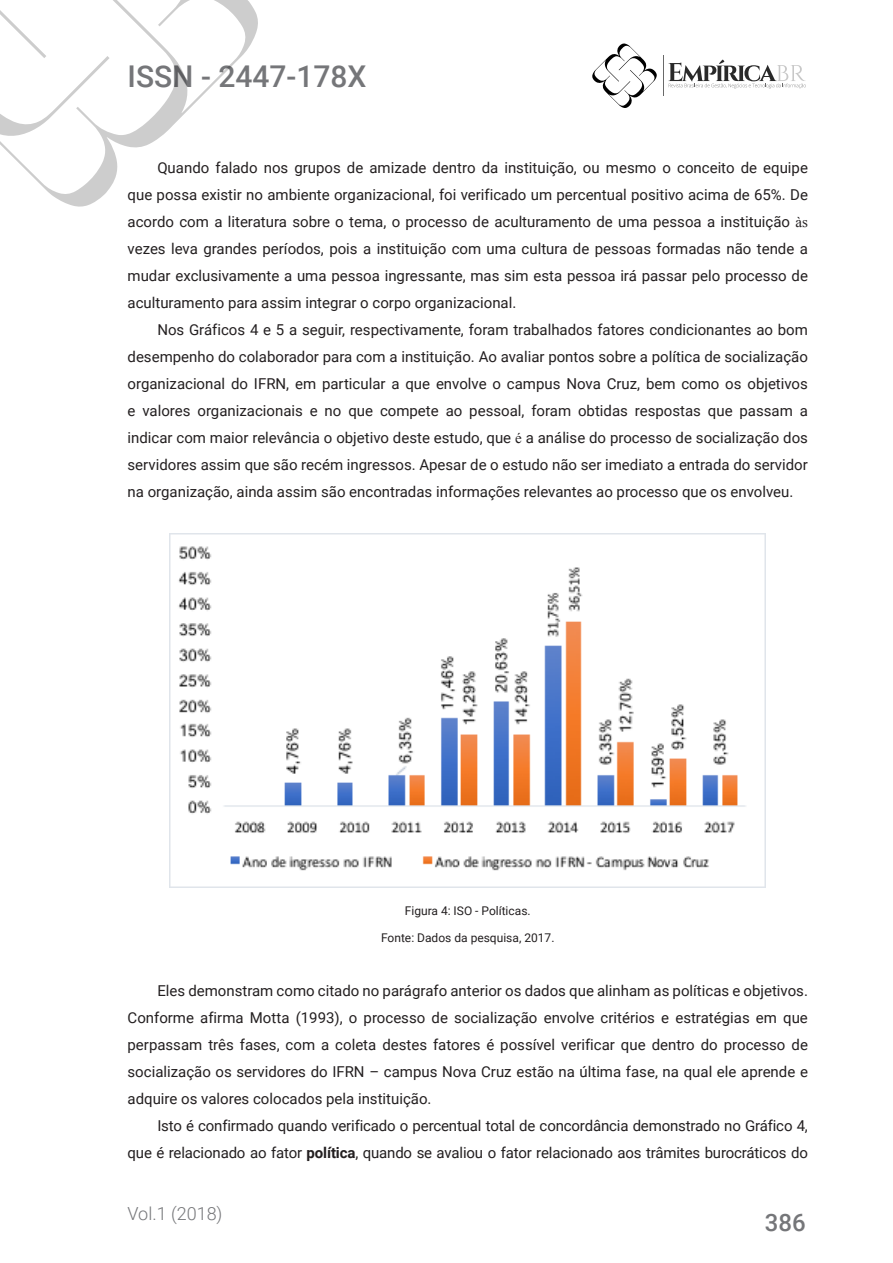
<style>
.page{position:relative;width:893px;height:1263px;background:#fff}
.page>*{position:absolute;margin:0;border:0;box-sizing:border-box;transform-origin:0 0}
.t1{font:500 30px "Roboto";color:#757679}
.t2{font:500 24px "Roboto";color:#757679}
.t3{font:300 18px "Roboto";color:#757679}
.t4{font:15px/27px "Roboto";letter-spacing:-.01em;color:#231f20;text-align:justify}
.legendas{font:12px "Roboto";color:#231f20}
.s1{font-family:"Times New Roman"}
.s2{font-weight:700}
</style>
<div class="page">
<svg style="left:592px;top:43px;width:65px;height:65px"></svg>
<hr style="left:663px;top:55px;width:1px;height:41px;background:#696969">
<svg style="left:668px;top:60px;width:138px;height:28px"></svg>
<svg style="left:0;top:0;width:258px;height:207px"></svg>
<img style="left:170px;top:534px;width:595px;height:354px">
<h1 class="t1" style="left:128px;top:55px;width:240px">ISSN - 2447-178X</h1>
<p class="t4" style="left:128px;top:153px;width:682px;text-indent:30px">Quando falado nos grupos de amizade dentro da instituição, ou mesmo o conceito de equipe que possa existir no ambiente organizacional, foi verificado um percentual positivo acima de 65%. De acordo com a literatura sobre o tema, o processo de aculturamento de uma pessoa a instituição <span class="s1">às </span>vezes leva grandes períodos, pois a instituição com uma cultura de pessoas formadas não tende a mudar exclusivamente a uma pessoa ingressante, mas sim esta pessoa irá passar pelo processo de aculturamento para assim integrar o corpo organizacional.</p>
<p class="t4" style="left:128px;top:315px;width:682px;text-indent:30px">Nos Gráficos 4 e 5 a seguir, respectivamente, foram trabalhados fatores condicionantes ao bom desempenho do colaborador para com a instituição. Ao avaliar pontos sobre a política de socialização organizacional do IFRN, em particular a que envolve o campus Nova Cruz, bem como os objetivos e valores organizacionais e no que compete ao pessoal, foram obtidas respostas que passam a indicar com maior relevância o objetivo deste estudo, que <span class="s1">é</span> a análise do processo de socialização dos servidores assim que são recém ingressos. Apesar de o estudo não ser imediato a entrada do servidor na organização, ainda assim são encontradas informações relevantes ao processo que os envolveu.</p>
<p class="legendas" style="left:405px;top:902px;width:127px">Figura 4: ISO - Políticas.</p>
<p class="legendas" style="left:381px;top:929px;width:175px">Fonte: Dados da pesquisa, 2017.</p>
<p class="t4" style="left:128px;top:977px;width:682px;text-indent:30px">Eles demonstram como citado no parágrafo anterior os dados que alinham as políticas e objetivos.<br>Conforme afirma Motta (1993), o processo de socialização envolve critérios e estratégias em que perpassam três fases, com a coleta destes fatores é possível verificar que dentro do processo de socialização os servidores do IFRN – campus Nova Cruz estão na última fase, na qual ele aprende e adquire os valores colocados pela instituição.</p>
<p class="t4" style="left:128px;top:1112px;width:682px;text-align:right">Isto é confirmado quando verificado o percentual total de concordância demonstrado no Gráfico 4,<br>que é relacionado ao fator <span class="s2">política</span>, quando se avaliou o fator relacionado aos trâmites burocráticos do</p>
<p class="t3" style="left:128px;top:1201px;width:96px">Vol.1 (2018)</p>
<h2 class="t2" style="left:765px;top:1206px;width:42px">386</h2>
</div>
